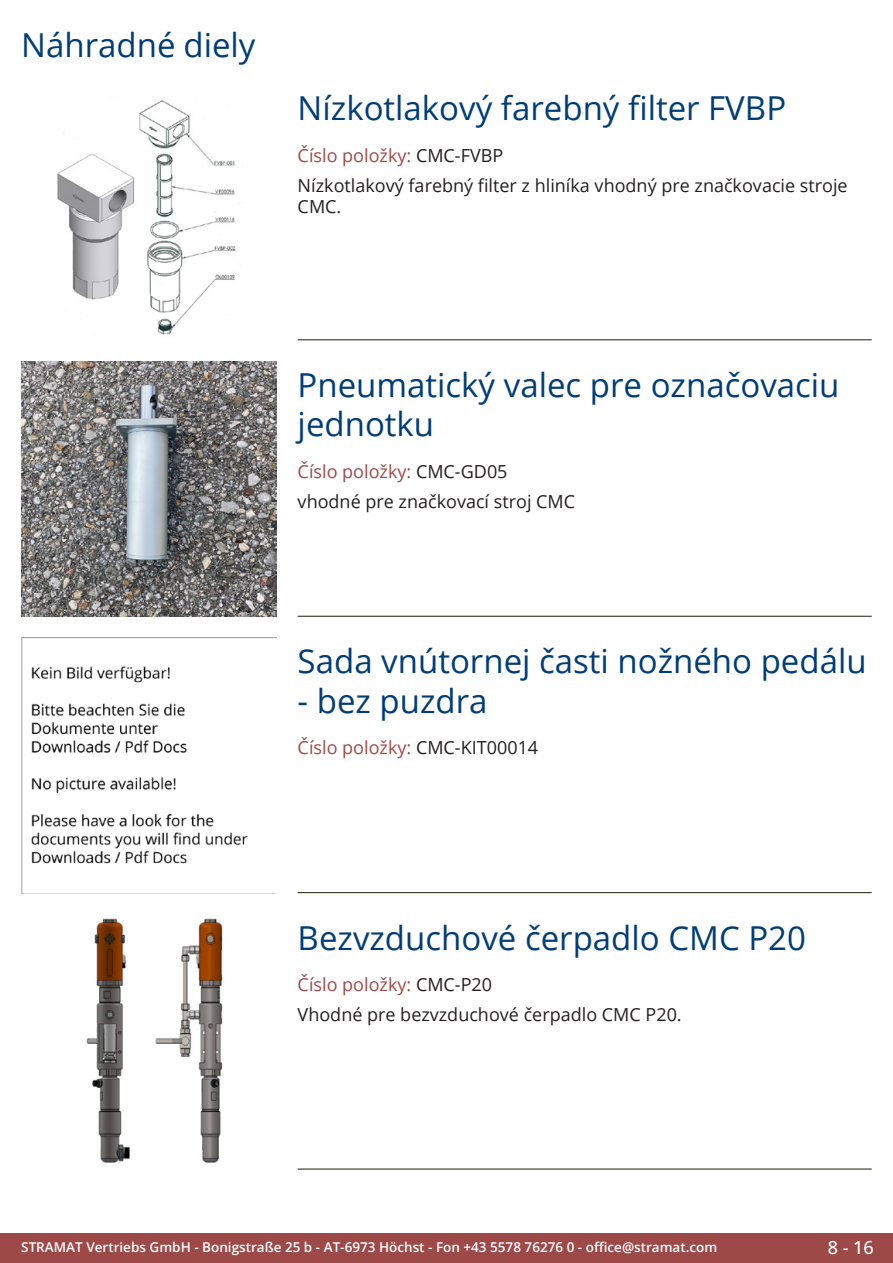
<style>
.page{position:relative;width:893px;height:1263px;background:#fff}
.page>*{position:absolute;margin:0;border:0;box-sizing:border-box;transform-origin:0 0}
.Produkttitel{font:33px/39.6px "Open Sans";color:#003d78}
.RastTitel{font:33px "Open Sans";color:#003d78}
.Beschreibung_Text{font:18px/21.6px "Open Sans";color:#231f20}
.TechDaten_Überschrif{font:18px "Open Sans";color:#9c4948}
.t1{font:500 18px "Open Sans";color:#fff}
.t2{font:600 13.5px "Open Sans";color:#fff}
.s1{color:#231f20}
</style>
<div class="page">
<div style="left:0;top:1233px;width:893px;height:30px;background:#9c4948"></div>
<hr style="left:298px;top:340px;width:574px;height:1px;background:#201d08">
<hr style="left:298px;top:616px;width:574px;height:1px;background:#201d08">
<hr style="left:298px;top:892px;width:574px;height:1px;background:#201d08">
<hr style="left:298px;top:1169px;width:574px;height:1px;background:#201d08">
<img style="left:57px;top:100px;width:183px;height:235px">
<img style="left:21px;top:361px;width:255px;height:256px">
<img style="left:21px;top:638px;width:255px;height:255px">
<img style="left:86px;top:918px;width:137px;height:245px">
<p class="RastTitel" style="left:21px;top:22px;width:236px">Náhradné diely</p>
<p class="Produkttitel" style="left:298px;top:88px;width:490px">Nízkotlakový farebný filter FVBP</p>
<p class="TechDaten_Überschrif" style="left:298px;top:143px;width:207px">Číslo položky: <span class="s1">CMC-FVBP</span></p>
<p class="Beschreibung_Text" style="left:298px;top:174px;width:552px">Nízkotlakový farebný filter z hliníka vhodný pre značkovacie stroje<br>CMC.</p>
<p class="Produkttitel" style="left:298px;top:364px;width:543px">Pneumatický valec pre označovaciu jednotku</p>
<p class="TechDaten_Überschrif" style="left:298px;top:459px;width:211px">Číslo položky: <span class="s1">CMC-GD05</span></p>
<p class="Beschreibung_Text" style="left:298px;top:490px;width:279px">vhodné pre značkovací stroj CMC</p>
<p class="Produkttitel" style="left:298px;top:640px;width:570px">Sada vnútornej časti nožného pedálu</p>
<p class="Produkttitel" style="left:298px;top:680px;width:191px">- bez puzdra</p>
<p class="TechDaten_Überschrif" style="left:298px;top:735px;width:242px">Číslo položky: <span class="s1">CMC-KIT00014</span></p>
<p class="Produkttitel" style="left:298px;top:917px;width:510px">Bezvzduchové čerpadlo CMC P20</p>
<p class="TechDaten_Überschrif" style="left:298px;top:972px;width:196px">Číslo položky: <span class="s1">CMC-P20</span></p>
<p class="Beschreibung_Text" style="left:298px;top:1003px;width:386px">Vhodné pre bezvzduchové čerpadlo CMC P20.</p>
<p class="t2" style="left:21px;top:1238px;width:698px">STRAMAT Vertriebs GmbH - Bonigstraße 25 b - AT-6973 Höchst - Fon +43 5578 76276 0 - office@stramat.com</p>
<p class="t1" style="left:828px;top:1234px;width:48px">8 - 16</p>
</div>
